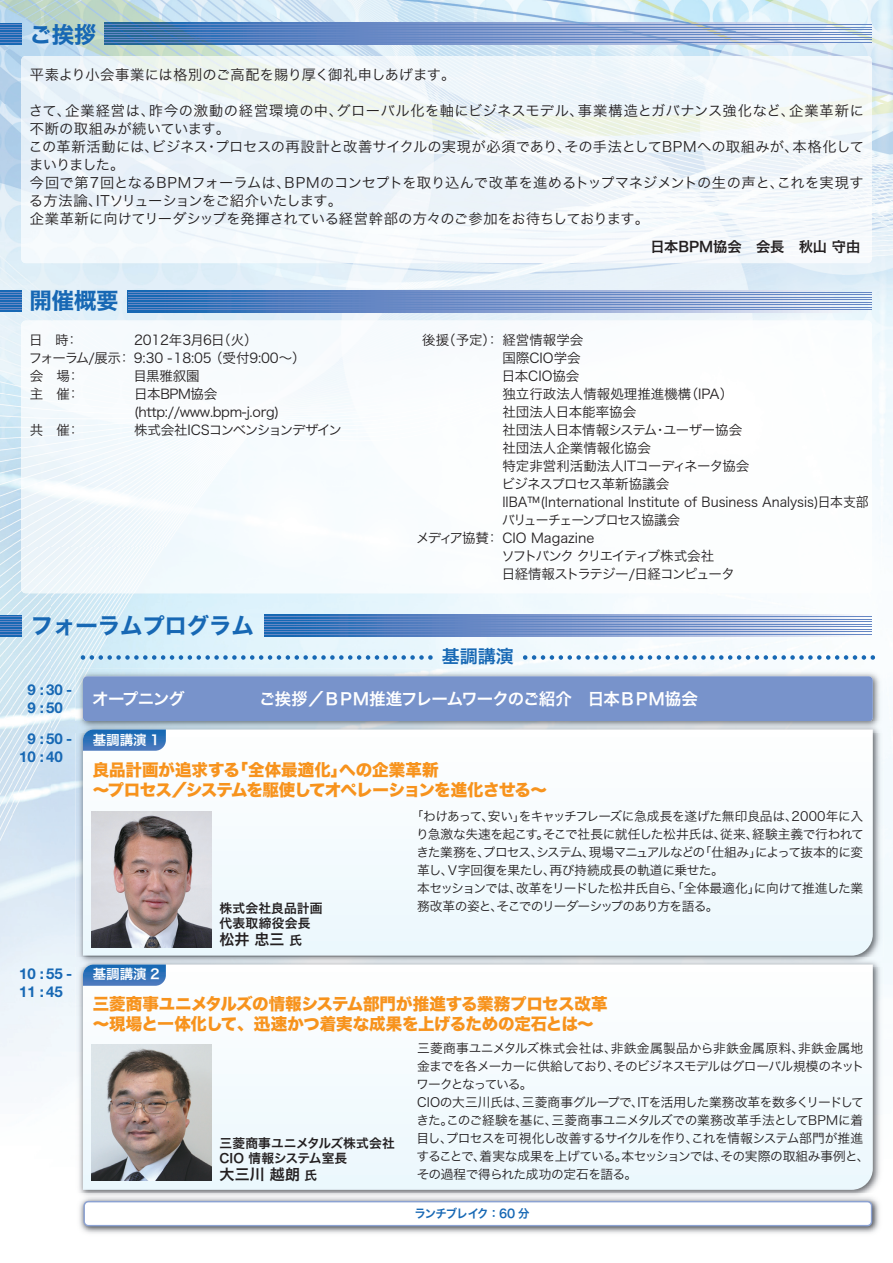
<style>
.page{position:relative;width:893px;height:1263px;background:#fff}
.page>*{position:absolute;margin:0;border:0;box-sizing:border-box;transform-origin:0 0}
.t1{font:22.5px "Hira Kaku Std N W7 90 pv RKSJ H";letter-spacing:-.01em;color:#1768b4}
.t2{font:18px "Hira Kaku Pro W6 90 pv RKSJ H";color:#1768b4}
.t3{font:16.5px/19.5px "Hira Kaku Std N W8 90 pv RKSJ H";letter-spacing:-.015em;color:#f7931d}
.t4{font:16.5px "Hira Kaku Pro W6 90 pv RKSJ H";letter-spacing:-.06em;color:#fff}
.t5{font:700 15px/18px "Helvetica Neue";color:#1768b4}
.t6{font:15px "Hira Kaku Pro W6 90 pv RKSJ H";letter-spacing:.015em;color:#231f20}
.t7{font:14.25px/18px "Hira Kaku Pro W3 90 pv RKSJ H";letter-spacing:.01em;color:#231f20}
.t8{font:14.25px "Hira Kaku Pro W6 90 pv RKSJ H";color:#231f20}
.t9{font:13.5px/18px "Hira Kaku Pro W3 90 pv RKSJ H";letter-spacing:-.01em;color:#231f20}
.t10{font:13.5px "Hira Kaku Pro W3 90 pv RKSJ H";letter-spacing:-.01em;color:#231f20;scale:.95 1}
.t11{font:13.5px "Hira Kaku Pro W3 90 pv RKSJ H";letter-spacing:-.035em;color:#231f20}
.t12{font:13.5px "Hira Kaku Pro W3 90 pv RKSJ H";letter-spacing:-.075em;color:#231f20}
.t13{font:13.5px "Hira Kaku Pro W3 90 pv RKSJ H";letter-spacing:-.09em;color:#231f20}
.t14{font:13.5px "Hira Kaku Pro W3 90 pv RKSJ H";letter-spacing:-.11em;color:#231f20}
.t15{font:13.5px "Hira Kaku Pro W3 90 pv RKSJ H";letter-spacing:-.075em;color:#231f20;scale:.95 1}
.t16{font:13.5px "Hira Kaku Pro W3 90 pv RKSJ H";letter-spacing:-.055em;color:#231f20}
.t17{font:13.5px "Hira Kaku Pro W6 90 pv RKSJ H";color:#fff}
.t18{font:12.75px/18px "Hira Kaku Pro W3 90 pv RKSJ H";letter-spacing:-.04em;color:#231f20}
.t19{font:12.75px/15px "Hira Kaku Pro W6 90 pv RKSJ H";letter-spacing:.01em;color:#231f20}
.t20{font:12px "Hira Kaku Pro W6 90 pv RKSJ H";letter-spacing:-.06em;color:#1768b4;scale:.95 1}
.s1{font-size:12.75px}
</style>
<div class="page">
<img style="left:0;top:0;width:893px;height:104px">
<img style="left:0;top:104px;width:52px;height:988px">
<img style="left:841px;top:104px;width:52px;height:881px">
<img style="left:52px;top:263px;width:789px;height:58px">
<img style="left:52px;top:593px;width:736px;height:91px">
<img style="left:52px;top:684px;width:23px;height:373px">
<img style="left:75px;top:669px;width:808px;height:53px">
<div style="left:83px;top:676px;width:790px;height:45px;background:#7893cb;border-radius:4px"></div>
<img style="left:75px;top:732px;width:808px;height:225px">
<svg style="left:83px;top:729px;width:790px;height:227px"></svg>
<img style="left:75px;top:966px;width:808px;height:227px">
<svg style="left:83px;top:964px;width:790px;height:226px"></svg>
<svg style="left:83px;top:729px;width:83px;height:22px;background:#3a78bb"></svg>
<svg style="left:83px;top:964px;width:83px;height:22px;background:#3a78bb"></svg>
<img style="left:21px;top:56px;width:851px;height:207px">
<img style="left:21px;top:321px;width:851px;height:272px">
<svg style="left:81px;top:655px;width:352px;height:5px;background:#97c1e1"></svg>
<svg style="left:523px;top:655px;width:352px;height:5px"></svg>
<div style="left:0;top:23px;width:22px;height:21px;background:#1768b4"></div>
<div style="left:0;top:615px;width:22px;height:21px;background:#1768b4"></div>
<img style="left:104px;top:23px;width:768px;height:21px">
<img style="left:128px;top:290px;width:744px;height:22px">
<img style="left:264px;top:615px;width:608px;height:21px">
<svg style="left:0;top:24px;width:22px;height:19px"></svg>
<div style="left:0;top:290px;width:22px;height:22px;background:#1768b4"></div>
<hr style="left:104px;top:24px;width:768px;height:1px;background:#6587c4">
<hr style="left:104px;top:27px;width:768px;height:1px;background:#6587c4">
<hr style="left:104px;top:29px;width:768px;height:1px;background:#6587c4">
<hr style="left:104px;top:32px;width:768px;height:1px;background:#6587c4">
<hr style="left:104px;top:34px;width:768px;height:1px;background:#6587c4">
<hr style="left:104px;top:37px;width:768px;height:1px;background:#6587c4">
<hr style="left:104px;top:39px;width:768px;height:1px;background:#6587c4">
<hr style="left:104px;top:42px;width:768px;height:1px;background:#6587c4">
<hr style="left:128px;top:292px;width:744px;height:1px;background:#6587c4">
<hr style="left:128px;top:295px;width:744px;height:1px;background:#6587c4">
<hr style="left:128px;top:297px;width:744px;height:1px;background:#6587c4">
<hr style="left:128px;top:300px;width:744px;height:1px;background:#6587c4">
<hr style="left:128px;top:302px;width:744px;height:1px;background:#6587c4">
<hr style="left:128px;top:305px;width:744px;height:1px;background:#6587c4">
<hr style="left:128px;top:307px;width:744px;height:1px;background:#6587c4">
<hr style="left:128px;top:309px;width:744px;height:1px;background:#6587c4">
<hr style="left:264px;top:616px;width:608px;height:1px;background:#6587c4">
<hr style="left:264px;top:619px;width:608px;height:1px;background:#6587c4">
<hr style="left:264px;top:621px;width:608px;height:1px;background:#6587c4">
<hr style="left:264px;top:624px;width:608px;height:1px;background:#6587c4">
<hr style="left:264px;top:626px;width:608px;height:1px;background:#6587c4">
<hr style="left:264px;top:629px;width:608px;height:1px;background:#6587c4">
<hr style="left:264px;top:631px;width:608px;height:1px;background:#6587c4">
<hr style="left:264px;top:634px;width:608px;height:1px;background:#6587c4">
<img style="left:79px;top:1193px;width:801px;height:41px">
<svg style="left:83px;top:1201px;width:789px;height:25px"></svg>
<img style="left:92px;top:811px;width:119px;height:136px">
<img style="left:92px;top:1045px;width:119px;height:136px">
<svg style="left:0;top:616px;width:22px;height:19px"></svg>
<svg style="left:0;top:292px;width:22px;height:18px"></svg>
<h1 class="t1" style="left:29px;top:26px;width:69px">ご挨拶</h1>
<p class="t7" style="left:30px;top:67px;width:427px">平素より小会事業には格別のご高配を賜り厚く御礼申しあげます。</p>
<p class="t7" style="left:29px;top:103px;width:837px">さて、企業経営は、昨今の激動の経営環境の中、グローバル化を軸にビジネスモデル、事業構造とガバナンス強化など、企業革新に不断の取組みが続いています。<br>この革新活動には、ビジネス・プロセスの再設計と改善サイクルの実現が必須であり、その手法としてBPMへの取組みが、本格化してまいりました。<br>今回で第7回となるBPMフォーラムは、BPMのコンセプトを取り込んで改革を進めるトップマネジメントの生の声と、これを実現する方法論、ITソリューションをご紹介いたします。<br>企業革新に向けてリーダシップを発揮されている経営幹部の方々のご参加をお待ちしております。</p>
<p class="t8" style="left:650px;top:242px;width:211px">日本BPM協会　会長　秋山 守由</p>
<h1 class="t1" style="left:29px;top:292px;width:91px">開催概要</h1>
<p class="t9" style="left:29px;top:333px;width:278px;text-indent:105px">2012年3月6日（火）<br>フォーラム/展示： 9:30 -18:05 （受付9:00～）会　場：</p>
<p class="t9" style="left:29px;top:333px;width:51px">日　時：</p>
<p class="t9" style="left:133px;top:369px;width:68px">目黒雅叙園</p>
<p class="t9" style="left:30px;top:387px;width:52px">主　催：</p>
<p class="t9" style="left:134px;top:387px;width:147px">日本BPM協会(http://www.bpm-j.org)</p>
<p class="t9" style="left:30px;top:423px;width:52px">共　催：</p>
<p class="t13" style="left:134px;top:425px;width:210px">株式会社ICSコンベンションデザイン</p>
<h1 class="t1" style="left:31px;top:617px;width:224px">フォーラムプログラム</h1>
<p class="t9" style="left:422px;top:333px;width:163px">後援（予定）： 経営情報学会</p>
<p class="t9" style="left:502px;top:351px;width:80px">国際CIO学会</p>
<p class="t9" style="left:502px;top:369px;width:79px">日本CIO協会</p>
<p class="t9" style="left:502px;top:387px;width:232px">独立行政法人情報処理推進機構（IPA）</p>
<p class="t9" style="left:502px;top:405px;width:135px">社団法人日本能率協会</p>
<p class="t11" style="left:502px;top:425px;width:241px">社団法人日本情報システム・ユーザー協会</p>
<p class="t9" style="left:502px;top:441px;width:150px">社団法人企業情報化協会</p>
<p class="t9" style="left:502px;top:459px;width:248px">特定非営利活動法人ITコーディネータ協会</p>
<p class="t16" style="left:502px;top:479px;width:169px">ビジネスプロセス革新協議会</p>
<p class="t10" style="left:502px;top:497px;width:387px">IIBA™(International Institute of Business Analysis)日本支部</p>
<p class="t15" style="left:502px;top:515px;width:189px">バリューチェーンプロセス協議会</p>
<p class="t9" style="left:416px;top:531px;width:180px">メディア協賛： CIO Magazine</p>
<p class="t14" style="left:501px;top:551px;width:214px">ソフトバンク クリエイティブ株式会社</p>
<p class="t12" style="left:502px;top:569px;width:235px">日経情報ストラテジー/日経コンピュータ</p>
<h2 class="t2" style="left:442px;top:649px;width:74px">基調講演</h2>
<p class="t5" style="left:28px;top:682px;width:46px">9 : 30 -<br>9 : 50</p>
<p class="t5" style="left:19px;top:730px;width:54px;text-indent:8px">9 : 50 -<br>10 : 40</p>
<p class="t5" style="left:19px;top:966px;width:54px">10 : 55 -<br>11 : 45</p>
<p class="t4" style="left:92px;top:692px;width:94px">オープニング</p>
<p class="t4" style="left:259px;top:692px;width:440px">ご挨拶／ＢＰＭ推進フレームワークのご紹介　日本ＢＰＭ協会</p>
<p class="t17" style="left:93px;top:735px;width:68px">基調講演 1</p>
<p class="t3" style="left:93px;top:763px;width:456px">良品計画が追求する「全体最適化」への企業革新<br>～プロセス／システムを駆使してオペレーションを進化させる～</p>
<p class="t17" style="left:93px;top:969px;width:68px">基調講演 2</p>
<p class="t19" style="left:219px;top:903px;width:104px">株式会社良品計画代表取締役会長</p>
<p class="t6" style="left:219px;top:934px;width:84px">松井 忠三 <span class="s1">氏</span></p>
<p class="t18" style="left:416px;top:809px;width:449px;text-indent:-5px">「わけあって、安い」をキャッチフレーズに急成長を遂げた無印良品は、2000年に入り急激な失速を起こす。そこで社長に就任した松井氏は、従来、経験主義で行われてきた業務を、プロセス、システム、現場マニュアルなどの「仕組み」によって抜本的に変革し、Ｖ字回復を果たし、再び持続成長の軌道に乗せた。<br>本セッションでは、改革をリードした松井氏自ら、「全体最適化」に向けて推進した業務改革の姿と、そこでのリーダーシップのあり方を語る。</p>
<p class="t3" style="left:93px;top:996px;width:516px">三菱商事ユニメタルズの情報システム部門が推進する業務プロセス改革～現場と一体化して、迅速かつ着実な成果を上げるための定石とは～</p>
<p class="t19" style="left:219px;top:1137px;width:177px">三菱商事ユニメタルズ株式会社<br>CIO 情報システム室長</p>
<p class="t6" style="left:219px;top:1169px;width:99px">大三川 越朗 <span class="s1">氏</span></p>
<p class="t18" style="left:416px;top:1041px;width:455px">三菱商事ユニメタルズ株式会社は、非鉄金属製品から非鉄金属原料、非鉄金属地金までを各メーカーに供給しており、そのビジネスモデルはグローバル規模のネットワークとなっている。<br>CIOの大三川氏は、三菱商事グループで、ITを活用した業務改革を数多くリードしてきた。このご経験を基に、三菱商事ユニメタルズでの業務改革手法としてBPMに着目し、プロセスを可視化し改善するサイクルを作り、これを情報システム部門が推進することで、着実な成果を上げている。本セッションでは、その実際の取組み事例と、その過程で得られた成功の定石を語る。</p>
<p class="t20" style="left:415px;top:1209px;width:123px">ランチブレイク：60 分</p>
</div>
